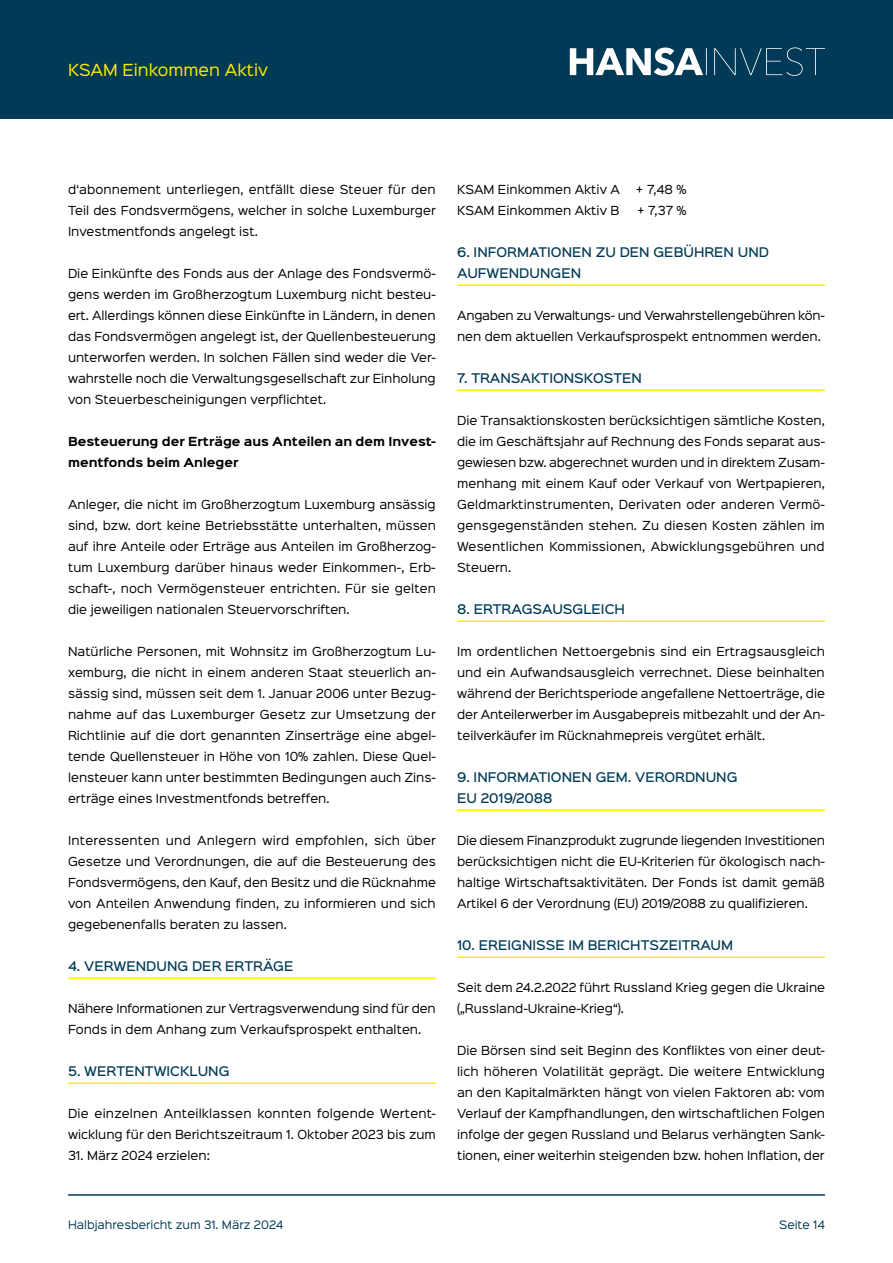
<style>
.page{position:relative;width:893px;height:1263px;background:#fff}
.page>*{position:absolute;margin:0;border:0;box-sizing:border-box;transform-origin:0 0}
.t1{font:15px "Sinkin Sans 400";color:#ffed00}
.t2{font:500 12px/21px "Sinkin Sans 500";color:#003a56}
.t3{font:11.25px/21px "Sinkin Sans 400";color:#000;text-align:justify}
.t4{font:11.25px/21px "Sinkin Sans 400";letter-spacing:-.02em;color:#000}
.t5{font:700 11.25px/21px "Sinkin Sans 700";color:#000}
.t6{font:10.5px "Sinkin Sans 400";color:#003a56}
</style>
<div class="page">
<div style="left:0;top:0;width:893px;height:119px;background:#003a56"></div>
<svg style="left:570px;top:47px;width:255px;height:29px"></svg>
<hr style="left:68px;top:1194px;width:757px;height:2px;background:#003a56">
<hr style="left:68px;top:977px;width:368px;height:2px;background:#ffed00">
<hr style="left:68px;top:1082px;width:368px;height:2px;background:#ffed00">
<hr style="left:457px;top:284px;width:368px;height:2px;background:#ffed00">
<hr style="left:457px;top:389px;width:368px;height:2px;background:#ffed00">
<hr style="left:457px;top:620px;width:368px;height:2px;background:#ffed00">
<hr style="left:457px;top:809px;width:368px;height:2px;background:#ffed00">
<hr style="left:457px;top:956px;width:368px;height:2px;background:#ffed00">
<h1 class="t1" style="left:68px;top:57px;width:201px">KSAM Einkommen Aktiv</h1>
<p class="t3" style="left:68px;top:178px;width:369px">d‘abonnement unterliegen, entfällt diese Steuer für den Teil des Fondsvermögens, welcher in solche Luxemburger Investmentfonds angelegt ist.</p>
<p class="t3" style="left:68px;top:262px;width:369px">Die Einkünfte des Fonds aus der Anlage des Fondsvermö&shy;gens werden im Großherzogtum Luxemburg nicht besteu&shy;ert. Allerdings können diese Einkünfte in Ländern, in denen das Fondsvermögen angelegt ist, der Quellenbesteuerung unterworfen werden. In solchen Fällen sind weder die Ver&shy;wahrstelle noch die Verwaltungsgesellschaft zur Einholung von Steuerbescheinigungen verpflichtet.</p>
<p class="t5" style="left:68px;top:432px;width:369px">Besteuerung der Erträge aus Anteilen an dem Invest&shy;mentfonds beim Anleger</p>
<p class="t3" style="left:68px;top:493px;width:369px">Anleger, die nicht im Großherzogtum Luxemburg ansässig sind, bzw. dort keine Betriebsstätte unterhalten, müssen auf ihre Anteile oder Erträge aus Anteilen im Großherzog&shy;tum Luxemburg darüber hinaus weder Einkommen-, Erb&shy;schaft-, noch Vermögensteuer entrichten. Für sie gelten die jeweiligen nationalen Steuervorschriften.</p>
<p class="t3" style="left:68px;top:640px;width:370px">Natürliche Personen, mit Wohnsitz im Großherzogtum Lu&shy;xemburg, die nicht in einem anderen Staat steuerlich an&shy;sässig sind, müssen seit dem 1. Januar 2006 unter Bezug&shy;nahme auf das Luxemburger Gesetz zur Umsetzung der Richtlinie auf die dort genannten Zinserträge eine abgel&shy;tende Quellensteuer in Höhe von 10% zahlen. Diese Quel&shy;lensteuer kann unter bestimmten Bedingungen auch Zins&shy;erträge eines Investmentfonds betreffen.</p>
<p class="t3" style="left:68px;top:829px;width:369px">Interessenten und Anlegern wird empfohlen, sich über Gesetze und Verordnungen, die auf die Besteuerung des Fondsvermögens, den Kauf, den Besitz und die Rücknahme von Anteilen Anwendung finden, zu informieren und sich gegebenenfalls beraten zu lassen.</p>
<p class="t2" style="left:68px;top:955px;width:227px">4. VERWENDUNG DER ERTRÄGE</p>
<p class="t3" style="left:68px;top:997px;width:369px">Nähere Informationen zur Vertragsverwendung sind für den<br>Fonds in dem Anhang zum Verkaufsprospekt enthalten.</p>
<p class="t2" style="left:68px;top:1060px;width:163px">5. WERTENTWICKLUNG</p>
<p class="t3" style="left:68px;top:1102px;width:369px">Die einzelnen Anteilklassen konnten folgende Wertent&shy;wicklung für den Berichtszeitraum 1. Oktober 2023 bis zum</p>
<p class="t3" style="left:68px;top:1144px;width:143px">31. März 2024 erzielen:</p>
<p class="t3" style="left:457px;top:178px;width:164px">KSAM Einkommen Aktiv A</p>
<p class="t3" style="left:636px;top:178px;width:52px">+ 7,48 %</p>
<p class="t3" style="left:457px;top:199px;width:164px">KSAM Einkommen Aktiv B</p>
<p class="t3" style="left:637px;top:199px;width:51px">+ 7,37 %</p>
<p class="t2" style="left:457px;top:241px;width:313px">6. INFORMATIONEN ZU DEN GEBÜHREN UND<br>AUFWENDUNGEN</p>
<p class="t4" style="left:457px;top:304px;width:369px">Angaben zu Verwaltungs- und Verwahrstellengebühren kön&shy;nen dem aktuellen Verkaufsprospekt entnommen werden.</p>
<p class="t2" style="left:457px;top:367px;width:186px">7. TRANSAKTIONSKOSTEN</p>
<p class="t3" style="left:457px;top:409px;width:370px">Die Transaktionskosten berücksichtigen sämtliche Kosten, die im Geschäftsjahr auf Rechnung des Fonds separat aus&shy;gewiesen bzw. abgerechnet wurden und in direktem Zusam&shy;menhang mit einem Kauf oder Verkauf von Wertpapieren, Geldmarktinstrumenten, Derivaten oder anderen Vermö&shy;gensgegenständen stehen. Zu diesen Kosten zählen im Wesentlichen Kommissionen, Abwicklungsgebühren und Steuern.</p>
<p class="t2" style="left:457px;top:598px;width:169px">8. ERTRAGSAUSGLEICH</p>
<p class="t3" style="left:457px;top:640px;width:369px">Im ordentlichen Nettoergebnis sind ein Ertragsausgleich und ein Aufwandsausgleich verrechnet. Diese beinhalten während der Berichtsperiode angefallene Nettoerträge, die der Anteilerwerber im Ausgabepreis mitbezahlt und der An&shy;teilverkäufer im Rücknahmepreis vergütet erhält.</p>
<p class="t2" style="left:457px;top:766px;width:282px">9. INFORMATIONEN GEM. VERORDNUNG<br>EU 2019/2088</p>
<p class="t3" style="left:457px;top:829px;width:369px">Die diesem Finanzprodukt zugrunde liegenden Investitionen berücksichtigen nicht die EU-Kriterien für ökologisch nach&shy;haltige Wirtschaftsaktivitäten. Der Fonds ist damit gemäß Artikel 6 der Verordnung (EU) 2019/2088 zu qualifizieren.</p>
<p class="t2" style="left:457px;top:934px;width:278px">10. EREIGNISSE IM BERICHTSZEITRAUM</p>
<p class="t3" style="left:457px;top:976px;width:370px">Seit dem 24.2.2022 führt Russland Krieg gegen die Ukraine („Russland-Ukraine-Krieg“).</p>
<p class="t3" style="left:457px;top:1039px;width:369px">Die Börsen sind seit Beginn des Konfliktes von einer deut&shy;lich höheren Volatilität geprägt. Die weitere Entwicklung an den Kapitalmärkten hängt von vielen Faktoren ab: vom Verlauf der Kampfhandlungen, den wirtschaftlichen Folgen infolge der gegen Russland und Belarus verhängten Sank&shy;tionen, einer weiterhin steigenden bzw. hohen Inflation, der</p>
<p class="t6" style="left:68px;top:1216px;width:217px">Halbjahresbericht zum 31. März 2024</p>
<p class="t6" style="left:779px;top:1216px;width:47px">Seite 14</p>
</div>
